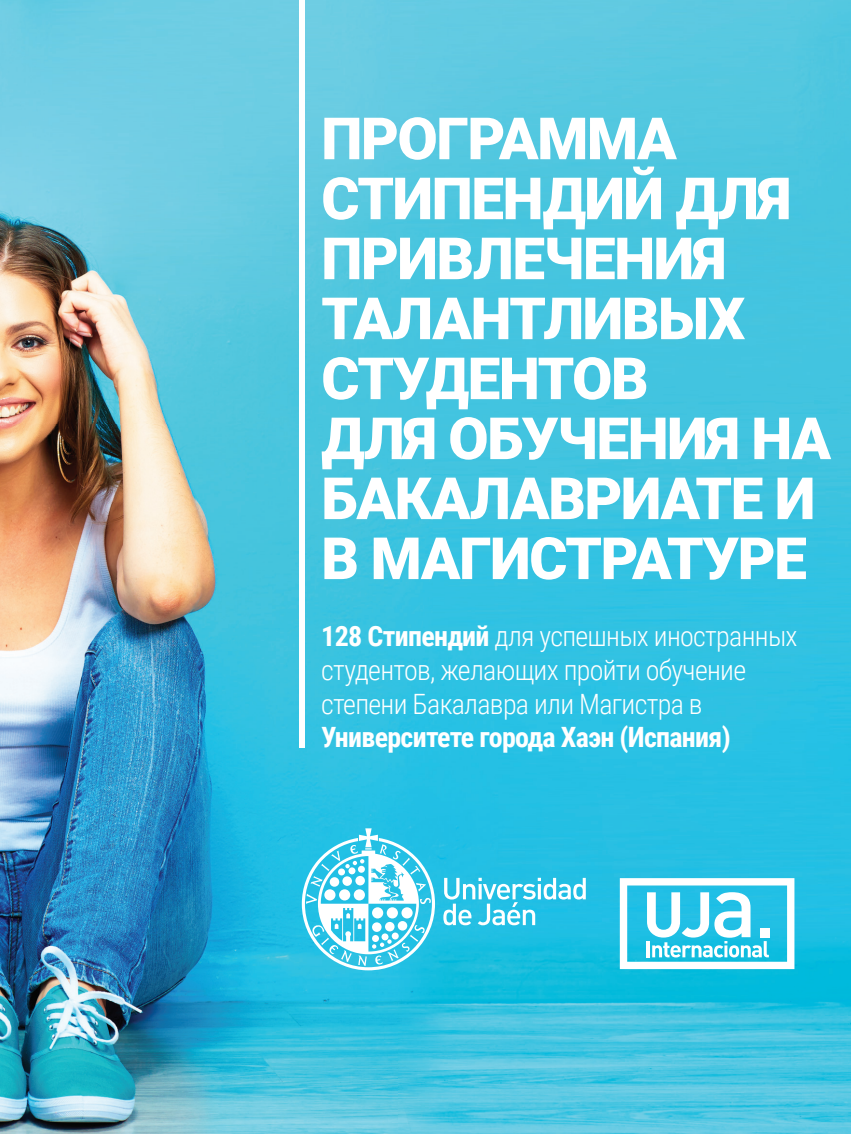
<style>
.page{position:relative;width:851px;height:1134px;background:#fff}
.page>*{position:absolute;margin:0;border:0;box-sizing:border-box;transform-origin:0 0}
.t1{font:900 58.4px/60px "Roboto";letter-spacing:-.025em;color:#fff}
.t2{font:300 28px/33.6px "Roboto Condensed";letter-spacing:-.025em;color:#fff}
.t3{font:700 28px "Roboto Condensed";letter-spacing:-.025em;color:#fff}
.s1{font-weight:700}
</style>
<div class="page">
<img style="left:0;top:0;width:850px;height:850px">
<img style="left:0;top:850px;width:398px;height:284px">
<div style="left:435px;top:850px;width:415px;height:65px;background:#23bfe4"></div>
<img style="left:398px;top:915px;width:452px;height:219px">
<div style="left:299px;top:0;width:5px;height:747px;background:#fff"></div>
<svg style="left:619px;top:878px;width:175px;height:91px"></svg>
<svg style="left:443px;top:878px;width:142px;height:47px"></svg>
<svg style="left:302px;top:828px;width:133px;height:142px"></svg>
<h1 class="t1" style="left:321px;top:106px;width:511px">ПРОГРАММА<br>СТИПЕНДИЙ ДЛЯ<br>ПРИВЛЕЧЕНИЯ<br>ТАЛАНТЛИВЫХ<br>СТУДЕНТОВ<br>ДЛЯ ОБУЧЕНИЯ HA<br>БАКАЛАВРИАТE И<br>B МАГИСТРАТУРЕ</h1>
<p class="t2" style="left:321px;top:619px;width:478px"><span class="s1">128 Стипендий</span> для успешных иностранных студентов, желающих пройти обучение степени Бакалавра или Магистра в</p>
<p class="t3" style="left:321px;top:718px;width:411px">Университете города Хаэн (Испания)</p>
</div>
